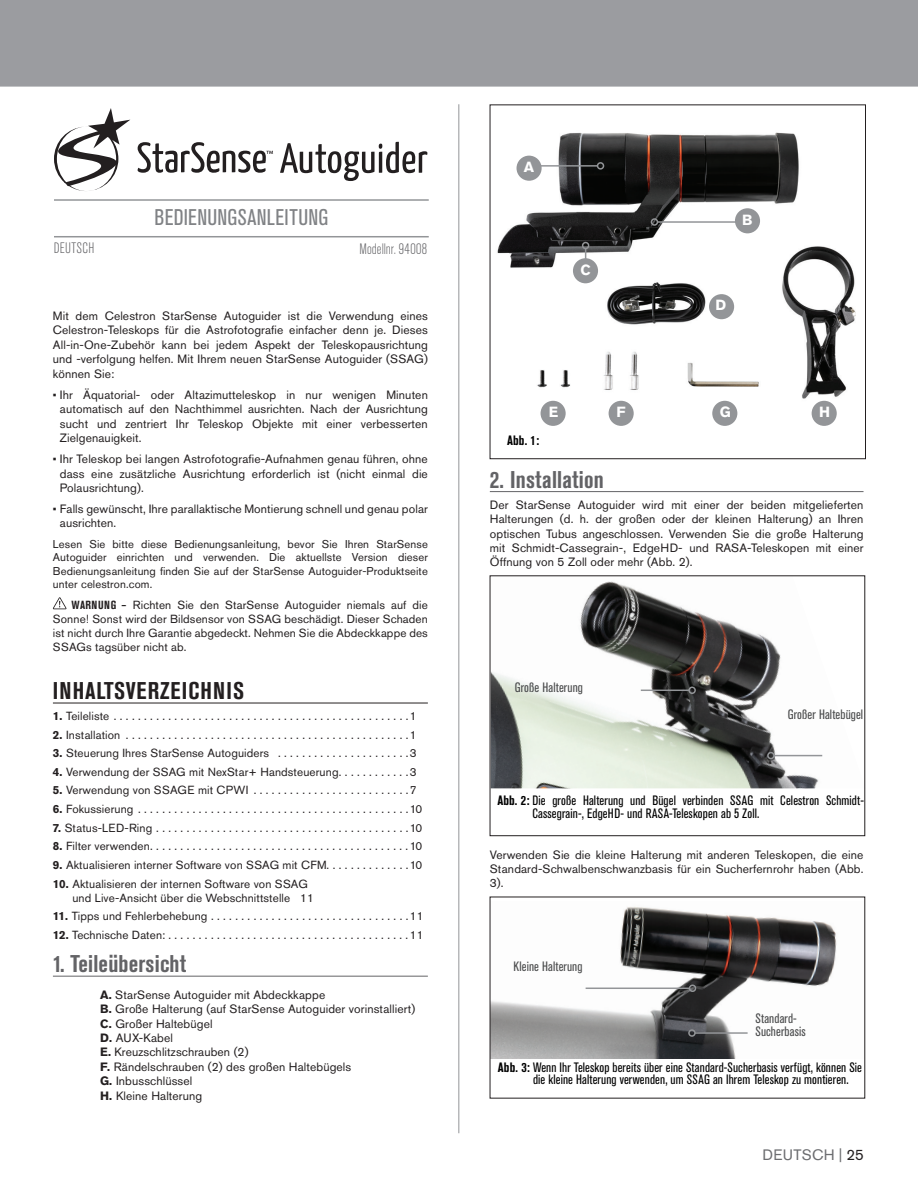
<style>
.page{position:relative;width:918px;height:1188px;background:#fff}
.page>*{position:absolute;margin:0;border:0;box-sizing:border-box;transform-origin:0 0}
.t1{font:700 condensed 24px "Akzidenz Grotesk Pro";letter-spacing:.01em;color:#636366}
.t2{font:700 condensed 24px "Akzidenz Grotesk Pro";letter-spacing:.045em;color:#231f20}
.t3{font:condensed 22.5px "Akzidenz Grotesk Pro";letter-spacing:.01em;color:#808285}
.t4{font:300 condensed 15px "Akzidenz Grotesk Pro";letter-spacing:.015em;color:#636366}
.t5{font:15px "Akzidenz Grotesk Pro";letter-spacing:.015em;color:#6c6d70}
.t6{font:700 14.7px "Akzidenz Grotesk Pro";color:#fff}
.t7{font:condensed 13.5px/13.5px "Akzidenz Grotesk Pro";letter-spacing:.01em;color:#000}
.t8{font:condensed 13.5px/13.5px "Akzidenz Grotesk Pro";letter-spacing:.01em;color:#4b4c4d}
.t9{font:700 condensed 13.5px "Akzidenz Grotesk Pro";color:#000}
.t10{font:12px/14.4px "Akzidenz Grotesk Pro";letter-spacing:.01em;color:#231f20;text-align:justify}
.t11{font:11.7px/14.1px "Akzidenz Grotesk Pro";letter-spacing:.01em;color:#231f20;text-align:justify}
.t12{font:11.25px/13.5px "Akzidenz Grotesk Pro";letter-spacing:.01em;color:#231f20;text-align:justify}
.s1{font-size:11.25px}
.s2{font-weight:700;font-stretch:condensed}
.s3{font-weight:700}
.s4{color:#231f20}
</style>
<div class="page">
<hr style="left:0;top:85px;width:918px;height:1px;background:#c2c3c5">
<div style="left:0;top:0;width:918px;height:85px;background:#9b9ca0"></div>
<hr style="left:53px;top:703px;width:375px;height:1px;background:#231f20">
<hr style="left:53px;top:976px;width:375px;height:1px;background:#636366">
<svg style="left:53px;top:597px;width:14px;height:12px"></svg>
<hr style="left:54px;top:199px;width:375px;height:2px;background:#939598">
<hr style="left:54px;top:236px;width:375px;height:1px;background:#939598">
<hr style="left:459px;top:104px;width:1px;height:1029px;background:#939598">
<hr style="left:490px;top:491px;width:374px;height:1px;background:#636366">
<img style="left:497px;top:132px;width:359px;height:274px">
<div style="left:517px;top:156px;width:25px;height:25px;background:#939598;border-radius:50%"></div>
<div style="left:735px;top:208px;width:25px;height:25px;background:#939598;border-radius:50%"></div>
<div style="left:709px;top:294px;width:25px;height:25px;background:#939598;border-radius:50%"></div>
<div style="left:573px;top:258px;width:25px;height:25px;background:#939598;border-radius:50%"></div>
<div style="left:541px;top:401px;width:25px;height:25px;background:#939598;border-radius:50%"></div>
<div style="left:609px;top:401px;width:25px;height:25px;background:#939598;border-radius:50%"></div>
<div style="left:712px;top:401px;width:25px;height:25px;background:#939598;border-radius:50%"></div>
<div style="left:812px;top:401px;width:25px;height:25px;background:#939598;border-radius:50%"></div>
<div style="left:582px;top:242px;width:7px;height:7px;border:2px solid #939598;border-radius:50%"></div>
<hr style="left:657px;top:221px;width:82px;height:2px;background:#939598">
<div style="left:651px;top:218px;width:7px;height:8px;border:2px solid #939598;border-radius:50%"></div>
<hr style="left:541px;top:165px;width:57px;height:2px;background:#939598">
<div style="left:597px;top:162px;width:7px;height:8px;border:2px solid #939598;border-radius:50%"></div>
<div style="left:490px;top:105px;width:376px;height:354px;border:1px solid #231f20"></div>
<img style="left:492px;top:581px;width:331px;height:207px">
<div style="left:490px;top:576px;width:375px;height:260px;border:1px solid #231f20"></div>
<hr style="left:641px;top:690px;width:48px;height:1px;background:#939598">
<div style="left:688px;top:687px;width:8px;height:7px;border:2px solid #939598;border-radius:50%"></div>
<hr style="left:774px;top:755px;width:48px;height:1px;background:#939598">
<div style="left:767px;top:752px;width:8px;height:7px;border:2px solid #939598;border-radius:50%"></div>
<img style="left:492px;top:906px;width:345px;height:152px">
<hr style="left:695px;top:1032px;width:53px;height:2px;background:#939598">
<div style="left:688px;top:1029px;width:8px;height:8px;border:2px solid #939598;border-radius:50%"></div>
<hr style="left:586px;top:988px;width:104px;height:1px;background:#939598">
<div style="left:689px;top:985px;width:7px;height:7px;border:2px solid #939598;border-radius:50%"></div>
<svg style="left:54px;top:108px;width:76px;height:83px"></svg>
<svg style="left:280px;top:142px;width:147px;height:39px"></svg>
<svg style="left:138px;top:142px;width:135px;height:31px"></svg>
<p class="t4" style="left:54px;top:238px;width:42px">DEUTSCH</p>
<h2 class="t3" style="left:155px;top:202px;width:175px">BEDIENUNGSANLEITUNG</h2>
<p class="t4" style="left:360px;top:239px;width:69px">Modellnr. 94008</p>
<p class="t10" style="left:53px;top:309px;width:377px">Mit dem Celestron StarSense Autoguider ist die Verwendung eines Celestron-Teleskops für die Astrofotografie einfacher denn je. Dieses All-in-One-Zubehör kann bei jedem Aspekt der Teleskopausrichtung und -verfolgung helfen. Mit Ihrem neuen StarSense Autoguider (SSAG) können Sie:</p>
<p class="t10" style="left:60px;top:387px;width:369px;text-indent:-7px"><span class="s1">•</span> Ihr Äquatorial- oder Altazimutteleskop in nur wenigen Minuten automatisch auf den Nachthimmel ausrichten. Nach der Ausrichtung sucht und zentriert Ihr Teleskop Objekte mit einer verbesserten Zielgenauigkeit.</p>
<p class="t10" style="left:60px;top:452px;width:369px;text-indent:-7px"><span class="s1">•</span> Ihr Teleskop bei langen Astrofotografie-Aufnahmen genau führen, ohne dass eine zusätzliche Ausrichtung erforderlich ist (nicht einmal die Polausrichtung).</p>
<p class="t10" style="left:60px;top:502px;width:369px;text-indent:-7px"><span class="s1">•</span> Falls gewünscht, Ihre parallaktische Montierung schnell und genau polar ausrichten.</p>
<p class="t12" style="left:53px;top:537px;width:376px">Lesen Sie bitte diese Bedienungsanleitung, bevor Sie Ihren StarSense Autoguider einrichten und verwenden. Die aktuellste Version dieser Bedienungsanleitung finden Sie auf der StarSense Autoguider-Produktseite unter celestron.com.</p>
<p class="t11" style="left:53px;top:598px;width:376px;text-indent:19px"><span class="s2">WARNUNG –</span> Richten Sie den StarSense Autoguider niemals auf die Sonne! Sonst wird der Bildsensor von SSAG beschädigt. Dieser Schaden ist nicht durch Ihre Garantie abgedeckt. Nehmen Sie die Abdeckkappe des SSAGs tagsüber nicht ab.</p>
<h1 class="t2" style="left:53px;top:675px;width:193px">INHALTSVERZEICHNIS</h1>
<p class="t11" style="left:53px;top:709px;width:365px"><span class="s3">1.</span> Teileliste . . . . . . . . . . . . . . . . . . . . . . . . . . . . . . . . . . . . . . . . . . . . . . . . .1</p>
<p class="t11" style="left:53px;top:727px;width:365px"><span class="s3">2.</span> Installation . . . . . . . . . . . . . . . . . . . . . . . . . . . . . . . . . . . . . . . . . . . . . . .1</p>
<p class="t11" style="left:53px;top:746px;width:365px"><span class="s3">3.</span> Steuerung Ihres StarSense Autoguiders . . . . . . . . . . . . . . . . . . . . . .3</p>
<p class="t11" style="left:53px;top:765px;width:365px"><span class="s3">4.</span> Verwendung der SSAG mit NexStar+ Handsteuerung . . . . . . . . . . . .3</p>
<p class="t11" style="left:53px;top:783px;width:365px"><span class="s3">5.</span> Verwendung von SSAGE mit CPWI . . . . . . . . . . . . . . . . . . . . . . . . . .7</p>
<p class="t11" style="left:53px;top:802px;width:371px"><span class="s3">6.</span> Fokussierung . . . . . . . . . . . . . . . . . . . . . . . . . . . . . . . . . . . . . . . . . . . . .10</p>
<p class="t11" style="left:53px;top:821px;width:371px"><span class="s3">7.</span> Status-LED-Ring . . . . . . . . . . . . . . . . . . . . . . . . . . . . . . . . . . . . . . . . . .10</p>
<p class="t11" style="left:53px;top:839px;width:371px"><span class="s3">8.</span> Filter verwenden . . . . . . . . . . . . . . . . . . . . . . . . . . . . . . . . . . . . . . . . . . .10</p>
<p class="t11" style="left:53px;top:858px;width:371px"><span class="s3">9.</span> Aktualisieren interner Software von SSAG mit CFM. . . . . . . . . . . . . .10</p>
<p class="t11" style="left:72px;top:876px;width:243px;text-indent:-20px"><span class="s3">10.</span> Aktualisieren der internen Software von SSAG und Live-Ansicht über die Webschnittstelle 11</p>
<p class="t11" style="left:53px;top:909px;width:372px"><span class="s3">11.</span> Tipps und Fehlerbehebung . . . . . . . . . . . . . . . . . . . . . . . . . . . . . . . . .11</p>
<p class="t11" style="left:53px;top:928px;width:372px"><span class="s3">12.</span> Technische Daten: . . . . . . . . . . . . . . . . . . . . . . . . . . . . . . . . . . . . . . . .11</p>
<h1 class="t1" style="left:53px;top:948px;width:135px">1. Teileübersicht</h1>
<p class="t10" style="left:100px;top:987px;width:317px;text-align:left"><span class="s3">A.</span> StarSense Autoguider mit Abdeckkappe<br><span class="s3">B.</span> Große Halterung (auf StarSense Autoguider vorinstalliert)<br><span class="s3">C.</span> Großer Haltebügel<br><span class="s3">D.</span> AUX-Kabel<br><span class="s3">E.</span> Kreuzschlitzschrauben (2)<br><span class="s3">F.</span> Rändelschrauben (2) des großen Haltebügels<br><span class="s3">G.</span> Inbusschlüssel<br><span class="s3">H.</span> Kleine Halterung</p>
<p class="t6" style="left:524px;top:157px;width:12px">A</p>
<p class="t6" style="left:580px;top:260px;width:12px">C</p>
<p class="t6" style="left:742px;top:210px;width:12px">B</p>
<p class="t6" style="left:716px;top:296px;width:12px">D</p>
<p class="t6" style="left:549px;top:403px;width:11px">E</p>
<p class="t6" style="left:617px;top:403px;width:11px">F</p>
<p class="t6" style="left:720px;top:403px;width:12px">G</p>
<p class="t6" style="left:819px;top:403px;width:12px">H</p>
<p class="t9" style="left:507px;top:432px;width:34px">Abb. 1:</p>
<h1 class="t1" style="left:490px;top:464px;width:116px">2. Installation</h1>
<p class="t10" style="left:490px;top:497px;width:375px">Der StarSense Autoguider wird mit einer der beiden mitgelieferten Halterungen (d. h. der großen oder der kleinen Halterung) an Ihren optischen Tubus angeschlossen. Verwenden Sie die große Halterung mit Schmidt-Cassegrain-, EdgeHD- und RASA-Teleskopen mit einer Öffnung von 5 Zoll oder mehr (Abb. 2).</p>
<p class="t8" style="left:515px;top:680px;width:70px">Große Halterung</p>
<p class="t8" style="left:788px;top:707px;width:77px">Großer Haltebügel</p>
<p class="t7" style="left:533px;top:793px;width:333px;text-indent:-35px"><span class="s3">Abb. 2:</span> Die große Halterung und Bügel verbinden SSAG mit Celestron Schmidt-<br>Cassegrain-, EdgeHD- und RASA-Teleskopen ab 5 Zoll.</p>
<p class="t10" style="left:490px;top:847px;width:375px">Verwenden Sie die kleine Halterung mit anderen Teleskopen, die eine Standard-Schwalbenschwanzbasis für ein Sucherfernrohr haben (Abb.<br>3).</p>
<p class="t8" style="left:514px;top:959px;width:70px">Kleine Halterung</p>
<p class="t8" style="left:756px;top:1011px;width:52px">Standard-<br>Sucherbasis</p>
<p class="t7" style="left:533px;top:1060px;width:331px;line-height:12.8px;text-indent:-35px"><span class="s3">Abb. 3:</span> Wenn Ihr Teleskop bereits über eine Standard-Sucherbasis verfügt, können Sie die kleine Halterung verwenden, um SSAG an Ihrem Teleskop zu montieren.</p>
<p class="t5" style="left:762px;top:1145px;width:103px">DEUTSCH | <span class="s4">25</span></p>
</div>
